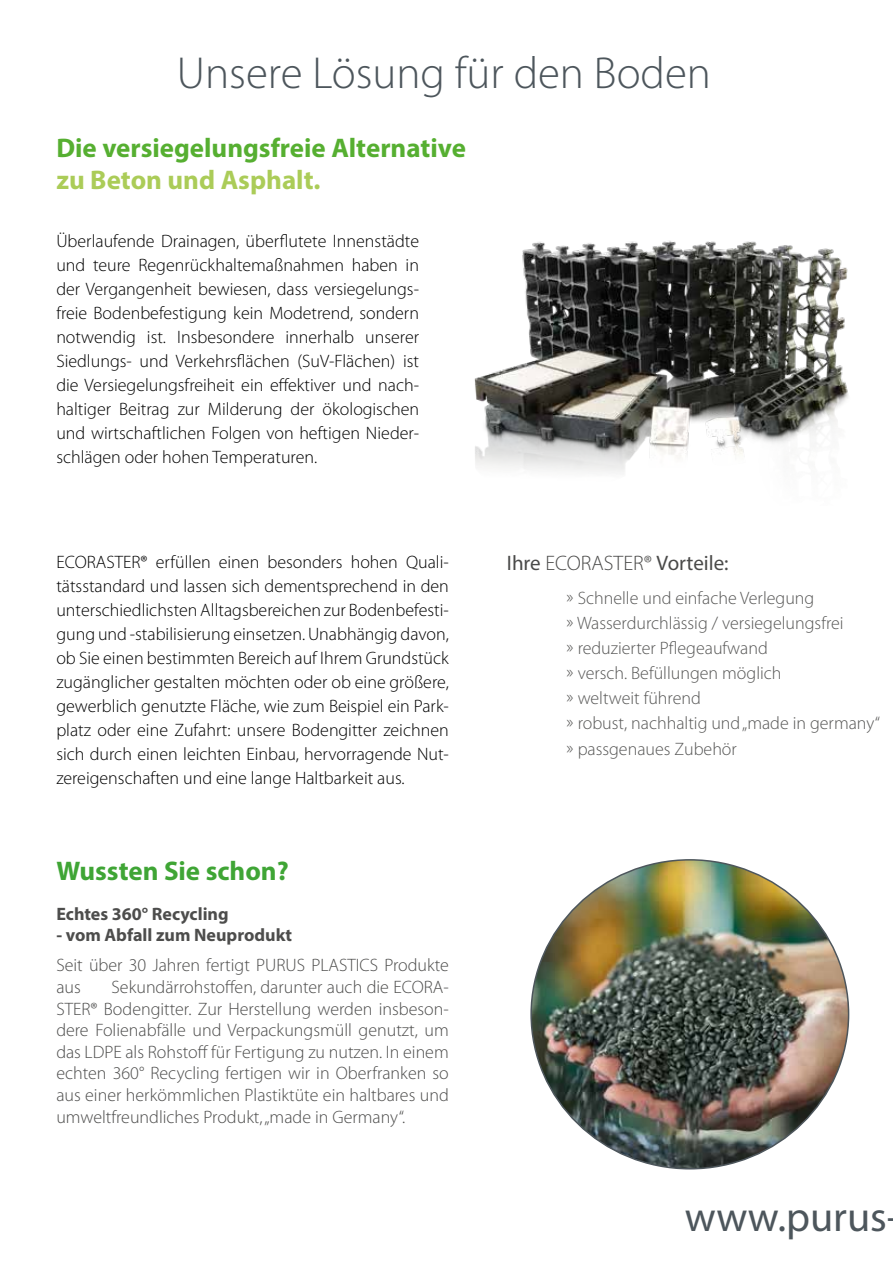
<style>
.page{position:relative;width:893px;height:1263px;background:#fff}
.page>*{position:absolute;margin:0;border:0;box-sizing:border-box;transform-origin:0 0}
.t1{font:300 45px "Myriad Pro";color:#4d565c}
.t2{font:42.15px "Myriad Pro";color:#4d565c}
.t3{font:700 27px "Myriad Pro";color:#56af31}
.t4{font:700 27px "Myriad Pro";color:#abcc58}
.t5{font:700 27px "Myriad Pro";color:#3fa535}
.t6{font:21px "Myriad Pro";color:#4a4a49}
.t7{font:300 18px/24px "Myriad Pro";color:#000;text-align:justify}
.t8{font:300 18px/21.6px "Myriad Pro";color:#4d4d4c}
.t9{font:300 18px/25.2px "Myriad Pro";color:#575756}
.t10{font:700 18px "Myriad Pro";color:#4d4d4c}
.s1{font-weight:300}
</style>
<div class="page">
<img style="left:474px;top:241px;width:375px;height:232px">
<img style="left:531px;top:860px;width:318px;height:309px">
<h1 class="t1" style="left:177px;top:48px;width:536px">Unsere Lösung für den Boden</h1>
<h3 class="t3" style="left:56px;top:130px;width:411px">Die versiegelungsfreie Alternative</h3>
<h3 class="t4" style="left:56px;top:162px;width:266px">zu Beton und Asphalt.</h3>
<p class="t7" style="left:56px;top:230px;width:364px">Überlaufende Drainagen, überflutete Innenstädte und teure Regenrückhaltemaßnahmen haben in der Vergangenheit bewiesen, dass versiegelungs&shy;freie Bodenbefestigung kein Modetrend, sondern notwendig ist. Insbesondere innerhalb unserer Siedlungs- und Verkehrsflächen (SuV-Flächen) ist die Versiegelungsfreiheit ein effektiver und nach&shy;haltiger Beitrag zur Milderung der ökologischen und wirtschaftlichen Folgen von heftigen Nieder&shy;schlägen oder hohen Temperaturen.</p>
<p class="t7" style="left:56px;top:550px;width:394px">ECORASTER® erfüllen einen besonders hohen Quali&shy;tätsstandard und lassen sich dementsprechend in den unterschiedlichsten Alltagsbereichen zur Bodenbefesti&shy;gung und -stabilisierung einsetzen. Unabhängig davon, ob Sie einen bestimmten Bereich auf Ihrem Grundstück zugänglicher gestalten möchten oder ob eine größere, gewerblich genutzte Fläche, wie zum Beispiel ein Park&shy;platz oder eine Zufahrt: unsere Bodengitter zeichnen sich durch einen leichten Einbau, hervorragende Nut&shy;zereigenschaften und eine lange Haltbarkeit aus.</p>
<h3 class="t5" style="left:56px;top:853px;width:234px">Wussten Sie schon?</h3>
<p class="t10" style="left:56px;top:902px;width:174px">Echtes 360° Recycling</p>
<p class="t10" style="left:56px;top:923px;width:237px">- vom Abfall zum Neuprodukt</p>
<p class="t8" style="left:56px;top:955px;width:394px">Seit über 30 Jahren fertigt PURUS PLASTICS Produkte aus</p>
<p class="t8" style="left:56px;top:976px;width:394px;text-align:justify;text-indent:55px">Sekundärrohstoffen, darunter auch die ECORA-STER® Bodengitter. Zur Herstellung werden insbeson&shy;dere Folienabfälle und Verpackungsmüll genutzt, um das LDPE als Rohstoff für Fertigung zu nutzen. In einem echten 360° Recycling fertigen wir in Oberfranken so aus einer herkömmlichen Plastiktüte ein haltbares und umweltfreundliches Produkt, „made in Germany“.</p>
<p class="t6" style="left:507px;top:550px;width:223px">Ihre <span class="s1">ECORASTER®</span> Vorteile:</p>
<p class="t9" style="left:566px;top:585px;width:315px">» Schnelle und einfache Verlegung<br>» Wasserdurchlässig / versiegelungsfrei<br>» reduzierter Pflegeaufwand<br>» versch. Befüllungen möglich<br>» weltweit führend<br>» robust, nachhaltig und „made in germany“ » passgenaues Zubehör</p>
<h2 class="t2" style="left:685px;top:1191px;width:204px">www.purus</h2>
</div>
